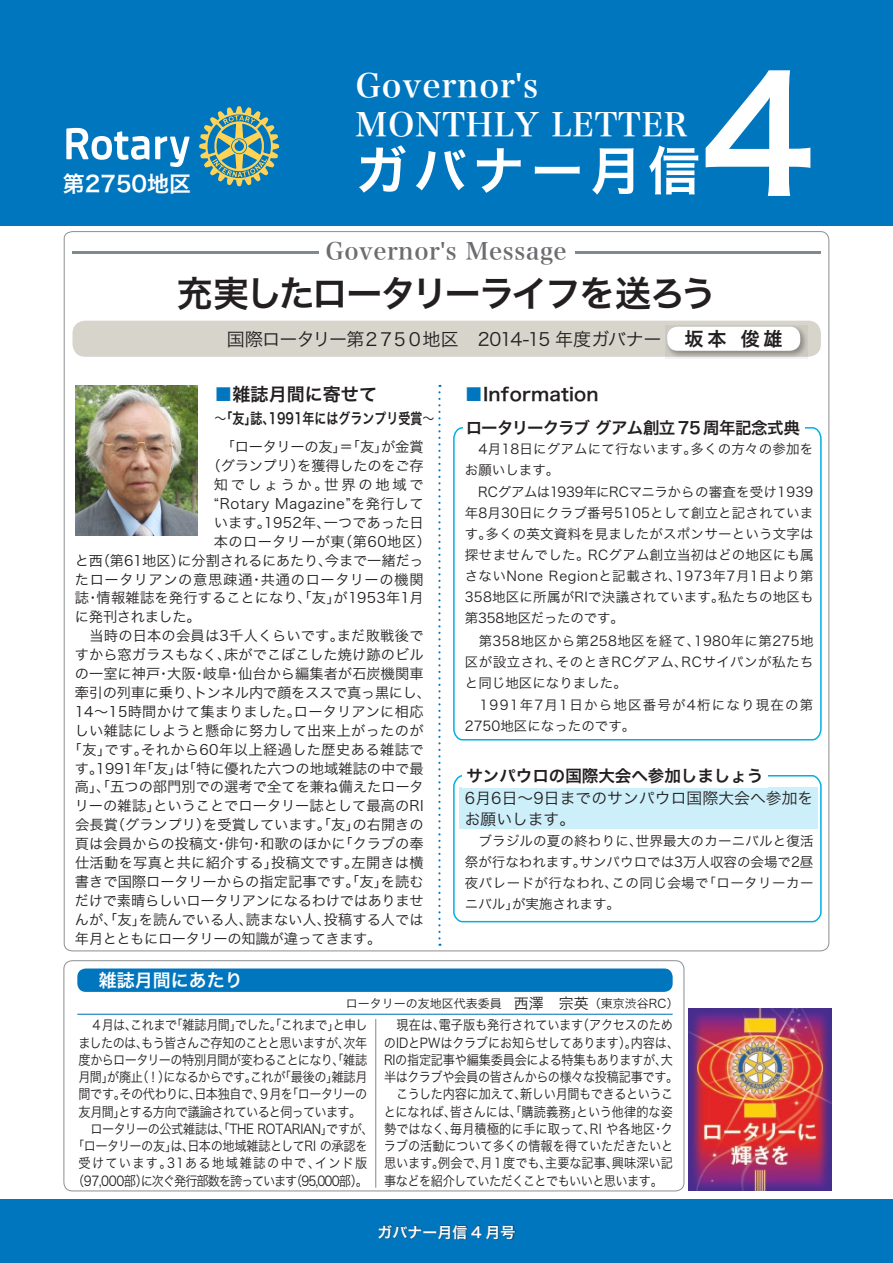
<style>
.page{position:relative;width:893px;height:1263px;background:#fff}
.page>*{position:absolute;margin:0;border:0;box-sizing:border-box;transform-origin:0 0}
.t1{font:157.8px "Hira Kaku Std W6";color:#fff}
.t2{font:52.35px "Hira Kaku Std W6";letter-spacing:.12em;color:#fff}
.t3{font:36px "Hira Kaku Std W6";letter-spacing:-.065em;color:#231f20}
.t4{font:32.55px/39px "Hira Min Std W6";letter-spacing:.025em;color:#fff}
.t5{font:23.4px "Hira Min Std W6";letter-spacing:.025em;color:#6c6d70}
.t6{font:21.9px "Hira Kaku Std W6";color:#fff}
.t7{font:18px "Hira Kaku Std W3";letter-spacing:-.055em;color:#231f20}
.t8{font:18px "Hira Kaku Std W6";letter-spacing:.01em;color:#231f20}
.t9{font:18px "Hira Kaku Std W6";color:#fff}
.t10{font:16.5px "Hira Kaku Std W6";letter-spacing:-.04em;color:#231f20}
.t11{font:16.5px "Hira Kaku Std W6";letter-spacing:-.01em;color:#231f20}
.t12{font:15.75px/21px "Hira Kaku Std W3";letter-spacing:.005em;color:#231f20}
.t13{font:15px "Hira Kaku Std W6";color:#231f20;scale:.8 1}
.t14{font:15px "Hira Kaku Std W6";color:#fff}
.t15{font:14.25px "Hira Kaku Std W3";color:#231f20}
.t16{font:14.25px "Hira Kaku Std W3";letter-spacing:-.02em;color:#231f20}
.t17{font:14.25px "Hira Kaku Std W3";letter-spacing:.03em;color:#231f20}
.t18{font:14.25px "Hira Kaku Std W3";letter-spacing:-.025em;color:#231f20}
.t19{font:14.25px "Hira Kaku Std W3";letter-spacing:.02em;color:#231f20}
.t20{font:14.25px "Hira Kaku Std W3";letter-spacing:.045em;color:#231f20}
.t21{font:14.25px "Hira Kaku Std W3";letter-spacing:.025em;color:#231f20}
.t22{font:14.25px "Hira Kaku Std W3";letter-spacing:.19em;color:#231f20}
.t23{font:13.5px/21px "Hira Kaku Std W3";letter-spacing:-.015em;color:#231f20;text-align:justify}
.t24{font:13.5px/17.2px "Hira Kaku Std W3";letter-spacing:-.015em;color:#231f20;scale:.9 1}
.t25{font:13.5px "Hira Kaku Std W3";letter-spacing:-.05em;color:#231f20;scale:.9 1}
.t26{font:13.5px "Hira Kaku Std W3";letter-spacing:-.035em;color:#231f20;scale:.9 1}
.t27{font:13.5px/21px "Hira Kaku Std W3";letter-spacing:.09em;color:#231f20}
.t28{font:13.5px/21px "Hira Kaku Std W3";letter-spacing:.015em;color:#231f20}
.t29{font:13.5px "Hira Kaku Std W3";letter-spacing:-.075em;color:#231f20;scale:.9 1}
.t30{font:13.5px "Hira Kaku Std W3";letter-spacing:-.04em;color:#231f20;scale:.9 1}
.t31{font:13.5px "Hira Kaku Std W3";letter-spacing:-.045em;color:#231f20;scale:.9 1}
.t32{font:13.5px "Hira Kaku Std W3";letter-spacing:.11em;color:#231f20;scale:.9 1}
.t33{font:12px "Hira Kaku Std W3";color:#231f20}
.t34{font:12px "Hira Kaku Std W6";letter-spacing:-.02em;color:#fff;scale:.92 1}
.s1{font-family:"Hira Kaku Std W6";font-size:19.2px}
.s2{color:#0076bf}
.s3{font-family:"Hira Kaku Std W3"}
.s4{font-size:15px}
</style>
<div class="page">
<div style="left:0;top:1199px;width:893px;height:64px;background:#0076bf"></div>
<div style="left:0;top:1px;width:893px;height:225px;background:#0076bf"></div>
<svg style="left:63px;top:231px;width:767px;height:721px"></svg>
<div style="left:72px;top:321px;width:749px;height:36px;background:#d7d4cc;border-radius:13px"></div>
<svg style="left:665px;top:325px;width:143px;height:33px"></svg>
<div style="left:667px;top:327px;width:133px;height:24px;background:#fff;border-radius:10px"></div>
<div style="left:63px;top:960px;width:621px;height:231px;border:1px solid #939598;border-radius:9px"></div>
<hr style="left:375px;top:1019px;width:1px;height:169px;background:#939598">
<svg style="left:199px;top:106px;width:80px;height:80px"></svg>
<svg style="left:66px;top:128px;width:124px;height:39px"></svg>
<svg style="left:452px;top:426px;width:370px;height:315px"></svg>
<div style="left:463px;top:420px;width:342px;height:19px;background:#fff"></div>
<svg style="left:452px;top:774px;width:370px;height:149px"></svg>
<div style="left:463px;top:768px;width:305px;height:19px;background:#fff"></div>
<img style="left:75px;top:385px;width:123px;height:150px">
<img style="left:689px;top:1009px;width:142px;height:182px">
<div style="left:77px;top:968px;width:596px;height:24px;background:#0076bf;border-radius:9px"></div>
<hr style="left:77px;top:1014px;width:596px;height:1px;background:#0076bf">
<h3 class="t6" style="left:63px;top:167px;width:130px">第2750地区</h3>
<h1 class="t1" style="left:702px;top:13px;width:114px">4</h1>
<h3 class="t4" style="left:356px;top:66px;width:333px">Governor's<br>MONTHLY LETTER</h3>
<h2 class="t2" style="left:356px;top:130px;width:346px">ガバナー月信</h2>
<h3 class="t5" style="left:325px;top:234px;width:243px">Governor's Message</h3>
<h3 class="t3" style="left:177px;top:266px;width:541px">充実したロータリーライフを送ろう</h3>
<p class="t7" style="left:227px;top:325px;width:558px">国際ロータリー第２７５０地区　2014-15 年度ガバナー <span class="s1">坂本 俊雄</span></p>
<p class="t8" style="left:214px;top:381px;width:164px"><span class="s2">■</span>雑誌月間に寄せて</p>
<p class="t13" style="left:214px;top:407px;width:277px"><span class="s3">～</span>「友」誌、1991年にはグランプリ受賞<span class="s3">～</span></p>
<p class="t15" style="left:214px;top:436px;width:211px">　「ロータリーの友」＝「友」が金賞</p>
<p class="t16" style="left:207px;top:455px;width:219px">（グランプリ）を獲得したのをご存</p>
<p class="t22" style="left:214px;top:474px;width:211px">知でしょうか。世界の地域で</p>
<p class="t17" style="left:214px;top:493px;width:211px">“Rotary Magazine”を発行して</p>
<p class="t15" style="left:214px;top:512px;width:212px">います。1952年、一つであった日</p>
<p class="t17" style="left:214px;top:531px;width:219px">本のロータリーが東（第60地区）</p>
<p class="t15" style="left:75px;top:549px;width:351px">と西（第61地区）に分割されるにあたり、今まで一緒だっ</p>
<p class="t20" style="left:75px;top:568px;width:350px">たロータリアンの意思疎通・共通のロータリーの機関</p>
<p class="t15" style="left:75px;top:587px;width:350px">誌・情報雑誌を発行することになり、「友」が1953年1月</p>
<p class="t18" style="left:75px;top:606px;width:127px">に発刊されました。</p>
<p class="t15" style="left:75px;top:625px;width:350px">　当時の日本の会員は3千人くらいです。まだ敗戦後で</p>
<p class="t15" style="left:75px;top:644px;width:350px">すから窓ガラスもなく、床がでこぼこした焼け跡のビル</p>
<p class="t15" style="left:75px;top:663px;width:350px">の一室に神戸・大阪・岐阜・仙台から編集者が石炭機関車</p>
<p class="t16" style="left:75px;top:682px;width:357px">牽引の列車に乗り、トンネル内で顔をススで真っ黒にし、</p>
<p class="t15" style="left:75px;top:701px;width:350px">14～15時間かけて集まりました。ロータリアンに相応</p>
<p class="t21" style="left:75px;top:720px;width:350px">しい雑誌にしようと懸命に努力して出来上がったのが</p>
<p class="t17" style="left:68px;top:738px;width:357px">「友」です。それから60年以上経過した歴史ある雑誌で</p>
<p class="t15" style="left:75px;top:757px;width:350px">す。1991年「友」は「特に優れた六つの地域雑誌の中で最</p>
<p class="t15" style="left:75px;top:776px;width:350px">高」、「五つの部門別での選考で全てを兼ね備えたロータ</p>
<p class="t15" style="left:75px;top:795px;width:350px">リーの雑誌」ということでロータリー誌として最高のRI</p>
<p class="t15" style="left:75px;top:814px;width:350px">会長賞（グランプリ）を受賞しています。「友」の右開きの</p>
<p class="t15" style="left:75px;top:833px;width:350px">頁は会員からの投稿文・俳句・和歌のほかに「クラブの奉</p>
<p class="t19" style="left:75px;top:852px;width:350px">仕活動を写真と共に紹介する」投稿文です。左開きは横</p>
<p class="t15" style="left:75px;top:871px;width:350px">書きで国際ロータリーからの指定記事です。「友」を読む</p>
<p class="t16" style="left:75px;top:890px;width:350px">だけで素晴らしいロータリアンになるわけではありませ</p>
<p class="t15" style="left:75px;top:908px;width:350px">んが、「友」を読んでいる人、読まない人、投稿する人では</p>
<p class="t18" style="left:75px;top:927px;width:308px">年月とともにロータリーの知識が違ってきます。</p>
<p class="t9" style="left:99px;top:967px;width:145px">雑誌月間にあたり</p>
<p class="t34" style="left:80px;top:970px;width:84px">地区大会の告知</p>
<p class="t8" style="left:465px;top:381px;width:135px"><span class="s2">■</span>Information</p>
<p class="t10" style="left:466px;top:415px;width:336px">ロータリークラブ グアム創立 75 周年記念式典</p>
<p class="t28" style="left:465px;top:438px;width:350px">　4月18日にグアムにて行ないます。多くの方々の参加をお願いします。</p>
<p class="t23" style="left:465px;top:481px;width:350px;text-indent:14px">RCグアムは1939年にRCマニラからの審査を受け1939年8月30日にクラブ番号5105として創立と記されています。多くの英文資料を見ましたがスポンサーという文字は探せませんでした。RCグアム創立当初はどの地区にも属さないNone Regionと記載され、1973年7月1日より第358地区に所属がRIで決議されています。私たちの地区も第358地区だったのです。</p>
<p class="t23" style="left:465px;top:630px;width:350px">　第358地区から第258地区を経て、1980年に第275地区が設立され、そのときRCグアム、RCサイパンが私たちと同じ地区になりました。</p>
<p class="t27" style="left:465px;top:694px;width:350px">　1991年7月1日から地区番号が4桁になり現在の第<br>2750地区になったのです。</p>
<p class="t11" style="left:466px;top:763px;width:298px">サンパウロの国際大会へ参加しましょう</p>
<p class="t12" style="left:465px;top:787px;width:350px">6月6日～9日までのサンパウロ国際大会へ参加をお願いします。</p>
<p class="t23" style="left:465px;top:830px;width:350px">　ブラジルの夏の終わりに、世界最大のカーニバルと復活祭が行なわれます。サンパウロでは3万人収容の会場で2昼夜パレードが行なわれ、この同じ会場で「ロータリーカーニバル」が実施されます。</p>
<p class="t33" style="left:346px;top:994px;width:334px">ロータリーの友地区代表委員　<span class="s4">西澤　宗英</span>（東京渋谷RC）</p>
<p class="t25" style="left:79px;top:1015px;width:322px">　４月は、これまで「雑誌月間」でした。「これまで」と申し</p>
<p class="t25" style="left:78px;top:1032px;width:323px">ましたのは、もう皆さんご存知のことと思いますが、次年</p>
<p class="t31" style="left:79px;top:1049px;width:322px">度からロータリーの特別月間が変わることになり、「雑誌</p>
<p class="t26" style="left:79px;top:1067px;width:323px">月間」が廃止（！）になるからです。これが「最後の」雑誌月</p>
<p class="t30" style="left:78px;top:1084px;width:323px">間です。その代わりに、日本独自で、９月を「ロータリーの</p>
<p class="t25" style="left:79px;top:1101px;width:316px">友月間」とする方向で議論されていると伺っています。</p>
<p class="t24" style="left:91px;top:1120px;width:316px">ロータリーの公式雑誌は、「THE ROTARIAN」ですが、</p>
<p class="t26" style="left:72px;top:1136px;width:330px">「ロータリーの友」は、日本の地域雑誌としてRI の承認を</p>
<p class="t32" style="left:79px;top:1153px;width:322px">受けています。31ある地域雑誌の中で、インド版</p>
<p class="t29" style="left:72px;top:1170px;width:330px">（97,000部）に次ぐ発行部数を誇っています（95,000部）。</p>
<p class="t24" style="left:384px;top:1016px;width:330px">　現在は、電子版も発行されています（アクセスのためのIDとPWはクラブにお知らせしてあります）。内容は、<br>RIの指定記事や編集委員会による特集もありますが、大半はクラブや会員の皆さんからの様々な投稿記事です。　こうした内容に加えて、新しい月間もできるということになれば、皆さんには、「購読義務」という他律的な姿勢ではなく、毎月積極的に手に取って、RI や各地区・クラブの活動について多くの情報を得ていただきたいと思います。例会で、月１度でも、主要な記事、興味深い記事などを紹介していただくことでもいいと思います。</p>
<p class="t14" style="left:377px;top:1220px;width:140px">ガバナー月信 4 月号</p>
</div>
